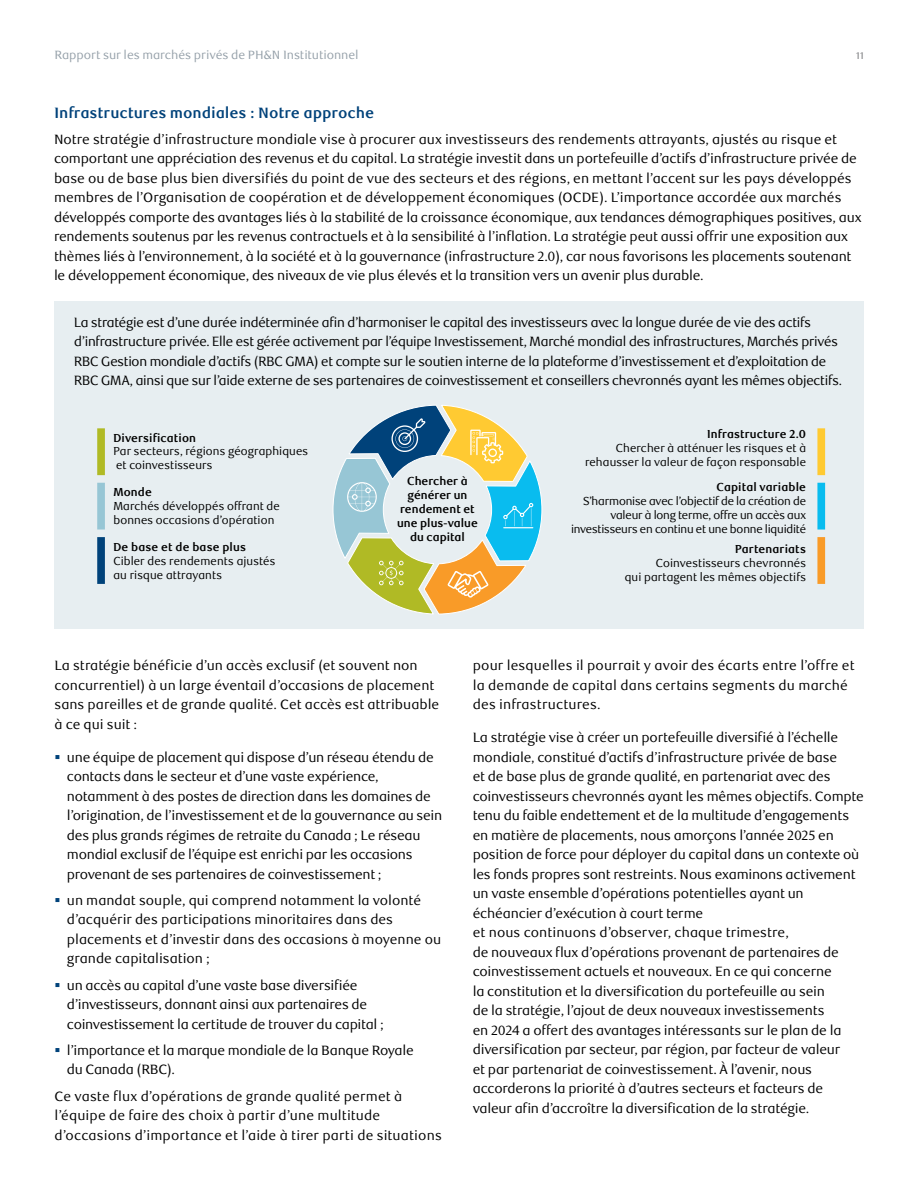
<style>
.page{position:relative;width:918px;height:1188px;background:#fff}
.page>*{position:absolute;margin:0;border:0;box-sizing:border-box;transform-origin:0 0}
.Inside_Pages_ACC_H3_Subhead{font:700 15px "RBC Text";letter-spacing:-.005em;color:#00427a}
.Inside_Pages_ACC_P_Body{font:13.5px/19.5px "RBC Text";letter-spacing:-.015em;color:#000}
.Inside_Pages_ACC_P_Body-2{font:13.5px/19.5px "RBC Display";letter-spacing:-.015em;color:#000}
.Inside_Pages_ACC_P_Body-3{font:13.5px/19.5px "RBC Text";letter-spacing:.01em;color:#000}
.t1{font:12px "RBC Text";letter-spacing:-.005em;color:#95a0a9}
.t2{font:11.7px/14px "RBC Display";letter-spacing:.01em;color:#000}
.t3{font:11.7px/14px "RBC Display";letter-spacing:-.015em;color:#000;text-align:right}
.t4{font:700 11.7px/13.8px "RBC Display";letter-spacing:.005em;color:#000;text-align:center}
.t5{font:9.75px "RBC Text";color:#6d6e71}
.s1{font-weight:700}
.s2{color:#00427a}
</style>
<div class="page">
<div style="left:54px;top:301px;width:810px;height:328px;background:#e7eef1"></div>
<svg style="left:332px;top:405px;width:210px;height:210px"></svg>
<div style="left:97px;top:428px;width:8px;height:47px;background:#b0ba25"></div>
<div style="left:97px;top:483px;width:8px;height:47px;background:#97c6d5"></div>
<div style="left:97px;top:537px;width:8px;height:47px;background:#00427a"></div>
<div style="left:817px;top:428px;width:8px;height:47px;background:#ffca32"></div>
<div style="left:817px;top:483px;width:8px;height:47px;background:#09bcef"></div>
<div style="left:817px;top:537px;width:8px;height:47px;background:#f99b28"></div>
<p class="t1" style="left:55px;top:48px;width:306px">Rapport sur les marchés privés de PH&amp;N Institutionnel</p>
<p class="t5" style="left:856px;top:50px;width:9px">11</p>
<h3 class="Inside_Pages_ACC_H3_Subhead" style="left:54px;top:104px;width:322px">Infrastructures mondiales : Notre approche</h3>
<p class="Inside_Pages_ACC_P_Body" style="left:54px;top:130px;width:809px">Notre stratégie d’infrastructure mondiale vise à procurer aux investisseurs des rendements attrayants, ajustés au risque et comportant une appréciation des revenus et du capital. La stratégie investit dans un portefeuille d’actifs d’infrastructure privée de base ou de base plus bien diversifiés du point de vue des secteurs et des régions, en mettant l’accent sur les pays développés membres de l’Organisation de coopération et de développement économiques (OCDE). L’importance accordée aux marchés développés comporte des avantages liés à la stabilité de la croissance économique, aux tendances démographiques positives, aux rendements soutenus par les revenus contractuels et à la sensibilité à l’inflation. La stratégie peut aussi offrir une exposition aux thèmes liés à l’environnement, à la société et à la gouvernance (infrastructure 2.0), car nous favorisons les placements soutenant le développement économique, des niveaux de vie plus élevés et la transition vers un avenir plus durable.</p>
<p class="Inside_Pages_ACC_P_Body-2" style="left:74px;top:313px;width:769px">La stratégie est d’une durée indéterminée afin d’harmoniser le capital des investisseurs avec la longue durée de vie des actifs d’infrastructure privée. Elle est gérée activement par l’équipe Investissement, Marché mondial des infrastructures, Marchés privés RBC Gestion mondiale d’actifs (RBC GMA) et compte sur le soutien interne de la plateforme d’investissement et d’exploitation de RBC GMA, ainsi que sur l’aide externe de ses partenaires de coinvestissement et conseillers chevronnés ayant les mêmes objectifs.</p>
<p class="t2" style="left:585px;top:427px;width:222px;text-align:right"><span class="s1">Infrastructure 2.0<br></span>Chercher à atténuer les risques et à rehausser la valeur de façon responsable</p>
<p class="t3" style="left:571px;top:480px;width:237px"><span class="s1">Capital variable<br></span>S’harmonise avec l’objectif de la création de valeur à long terme, offre un accès aux investisseurs en continu et une bonne liquidité</p>
<p class="t2" style="left:625px;top:542px;width:183px;text-align:right"><span class="s1">Partenariats<br></span>Coinvestisseurs chevronnés<br>qui partagent les mêmes objectifs</p>
<p class="t2" style="left:113px;top:431px;width:196px"><span class="s1">Diversification<br></span>Par secteurs, régions géographiques et coinvestisseurs</p>
<p class="t2" style="left:113px;top:485px;width:168px"><span class="s1">Monde<br></span>Marchés développés offrant de bonnes occasions d’opération</p>
<p class="t2" style="left:113px;top:541px;width:163px"><span class="s1">De base et de base plus<br></span>Cibler des rendements ajustés au risque attrayants</p>
<p class="t4" style="left:397px;top:475px;width:82px">Chercher à générer un rendement et une plus-value du capital</p>
<p class="Inside_Pages_ACC_P_Body" style="left:55px;top:656px;width:386px">La stratégie bénéficie d’un accès exclusif (et souvent non concurrentiel) à un large éventail d’occasions de placement sans pareilles et de grande qualité. Cet accès est attribuable à ce qui suit :</p>
<p class="Inside_Pages_ACC_P_Body" style="left:67px;top:747px;width:377px;text-indent:-12px"><span class="s2">▪</span> une équipe de placement qui dispose d’un réseau étendu de contacts dans le secteur et d’une vaste expérience, notamment à des postes de direction dans les domaines de l’origination, de l’investissement et de la gouvernance au sein des plus grands régimes de retraite du Canada ; Le réseau mondial exclusif de l’équipe est enrichi par les occasions provenant de ses partenaires de coinvestissement ;</p>
<p class="Inside_Pages_ACC_P_Body" style="left:67px;top:891px;width:376px;text-indent:-12px"><span class="s2">▪</span> un mandat souple, qui comprend notamment la volonté d’acquérir des participations minoritaires dans des placements et d’investir dans des occasions à moyenne ou grande capitalisation ;</p>
<p class="Inside_Pages_ACC_P_Body" style="left:67px;top:975px;width:318px;text-indent:-12px"><span class="s2">▪</span> un accès au capital d’une vaste base diversifiée d’investisseurs, donnant ainsi aux partenaires de coinvestissement la certitude de trouver du capital ;</p>
<p class="Inside_Pages_ACC_P_Body" style="left:67px;top:1041px;width:348px;text-indent:-12px"><span class="s2">▪</span> l’importance et la marque mondiale de la Banque Royale du Canada (RBC).</p>
<p class="Inside_Pages_ACC_P_Body-3" style="left:55px;top:1086px;width:389px">Ce vaste flux d’opérations de grande qualité permet à l’équipe de faire des choix à partir d’une multitude d’occasions d’importance et l’aide à tirer parti de situations</p>
<p class="Inside_Pages_ACC_P_Body-3" style="left:473px;top:656px;width:384px">pour lesquelles il pourrait y avoir des écarts entre l’offre et la demande de capital dans certains segments du marché des infrastructures.</p>
<p class="Inside_Pages_ACC_P_Body" style="left:473px;top:728px;width:393px">La stratégie vise à créer un portefeuille diversifié à l’échelle mondiale, constitué d’actifs d’infrastructure privée de base<br>et de base plus de grande qualité, en partenariat avec des coinvestisseurs chevronnés ayant les mêmes objectifs. Compte tenu du faible endettement et de la multitude d’engagements en matière de placements, nous amorçons l’année 2025 en position de force pour déployer du capital dans un contexte où les fonds propres sont restreints. Nous examinons activement un vaste ensemble d’opérations potentielles ayant un échéancier d’exécution à court terme<br>et nous continuons d’observer, chaque trimestre,<br>de nouveaux flux d’opérations provenant de partenaires de coinvestissement actuels et nouveaux. En ce qui concerne<br>la constitution et la diversification du portefeuille au sein<br>de la stratégie, l’ajout de deux nouveaux investissements<br>en 2024 a offert des avantages intéressants sur le plan de la diversification par secteur, par région, par facteur de valeur<br>et par partenariat de coinvestissement. À l’avenir, nous accorderons la priorité à d’autres secteurs et facteurs de valeur afin d’accroître la diversification de la stratégie.</p>
</div>
